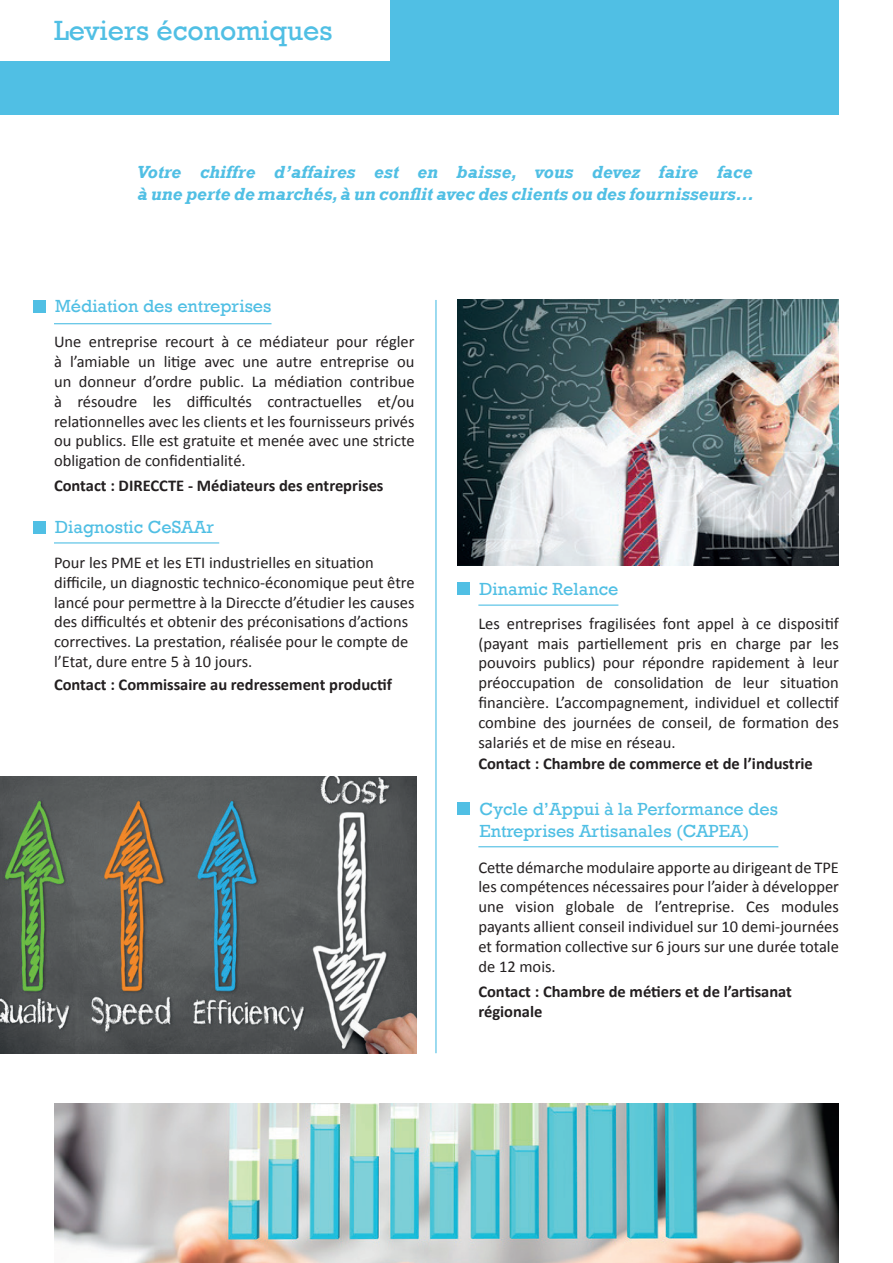
<style>
.page{position:relative;width:893px;height:1263px;background:#fff}
.page>*{position:absolute;margin:0;border:0;box-sizing:border-box;transform-origin:0 0}
.t1{font:28.5px "Rockwell";color:#50bfe4}
.t2{font:italic 700 18px/21.6px "Rockwell";color:#50bfe4}
.t3{font:18px/21.6px "Rockwell";color:#50bfe4}
.t4{font:16.5px/19.8px "Calibri";color:#231f20;text-align:justify}
.t5{font:700 16.5px/19.8px "Calibri";color:#231f20}
</style>
<div class="page">
<div style="left:0;top:0;width:839px;height:115px;background:#50bfe4"></div>
<div style="left:0;top:0;width:389px;height:61px;background:#fff"></div>
<hr style="left:54px;top:542px;width:165px;height:1px;background:#50bfe4">
<div style="left:33px;top:521px;width:13px;height:13px;background:#50bfe4"></div>
<hr style="left:478px;top:846px;width:300px;height:1px;background:#50bfe4">
<div style="left:457px;top:802px;width:13px;height:13px;background:#50bfe4"></div>
<hr style="left:478px;top:604px;width:140px;height:2px;background:#50bfe4">
<div style="left:457px;top:583px;width:13px;height:12px;background:#50bfe4"></div>
<hr style="left:435px;top:300px;width:1px;height:753px;background:#50bfe4">
<img style="left:457px;top:300px;width:382px;height:265px">
<img style="left:0;top:776px;width:417px;height:277px">
<img style="left:54px;top:1103px;width:785px;height:160px">
<hr style="left:54px;top:323px;width:218px;height:1px;background:#50bfe4">
<div style="left:33px;top:300px;width:13px;height:12px;background:#50bfe4"></div>
<h1 class="t1" style="left:54px;top:14px;width:280px">Leviers économiques</h1>
<p class="t2" style="left:137px;top:162px;width:618px">Votre chiffre d’affaires est en baisse, vous devez faire face à une perte de marchés, à un conflit avec des clients ou des fournisseurs...</p>
<p class="t3" style="left:55px;top:296px;width:218px">Médiation des entreprises</p>
<p class="t4" style="left:54px;top:332px;width:362px">Une entreprise recourt à ce médiateur pour régler à l’amiable un litige avec une autre entreprise ou un donneur d’ordre public. La médiation contribue à résoudre les difficultés contractuelles et/ou relationnelles avec les clients et les fournisseurs privés ou publics. Elle est gratuite et menée avec une stricte obligation de confidentialité.</p>
<p class="t5" style="left:54px;top:476px;width:331px">Contact : DIRECCTE - Médiateurs des entreprises</p>
<p class="t3" style="left:55px;top:517px;width:160px">Diagnostic CeSAAr</p>
<p class="t4" style="left:54px;top:553px;width:362px;text-align:left">Pour les PME et les ETI industrielles en situation difficile, un diagnostic technico-économique peut être lancé pour permettre à la Direccte d’étudier les causes des difficultés et obtenir des préconisations d’actions correctives. La prestation, réalisée pour le compte de l’Etat, dure entre 5 à 10 jours.</p>
<p class="t5" style="left:54px;top:675px;width:340px">Contact : Commissaire au redressement productif</p>
<p class="t3" style="left:479px;top:578px;width:140px">Dinamic Relance</p>
<p class="t4" style="left:478px;top:613px;width:362px">Les entreprises fragilisées font appel à ce dispositif (payant mais partiellement pris en charge par les pouvoirs publics) pour répondre rapidement à leur préoccupation de consolidation de leur situation financière. L’accompagnement, individuel et collectif combine des journées de conseil, de formation des salariés et de mise en réseau.</p>
<p class="t5" style="left:478px;top:754px;width:336px">Contact : Chambre de commerce et de l’industrie</p>
<p class="t3" style="left:479px;top:798px;width:300px">Cycle d’Appui à la Performance des<br>Entreprises Artisanales (CAPEA)</p>
<p class="t4" style="left:478px;top:857px;width:362px">Cette démarche modulaire apporte au dirigeant de TPE les compétences nécessaires pour l’aider à développer une vision globale de l’entreprise. Ces modules payants allient conseil individuel sur 10 demi-journées et formation collective sur 6 jours sur une durée totale de 12 mois.</p>
<p class="t5" style="left:478px;top:981px;width:315px">Contact : Chambre de métiers et de l’artisanat régionale</p>
</div>
